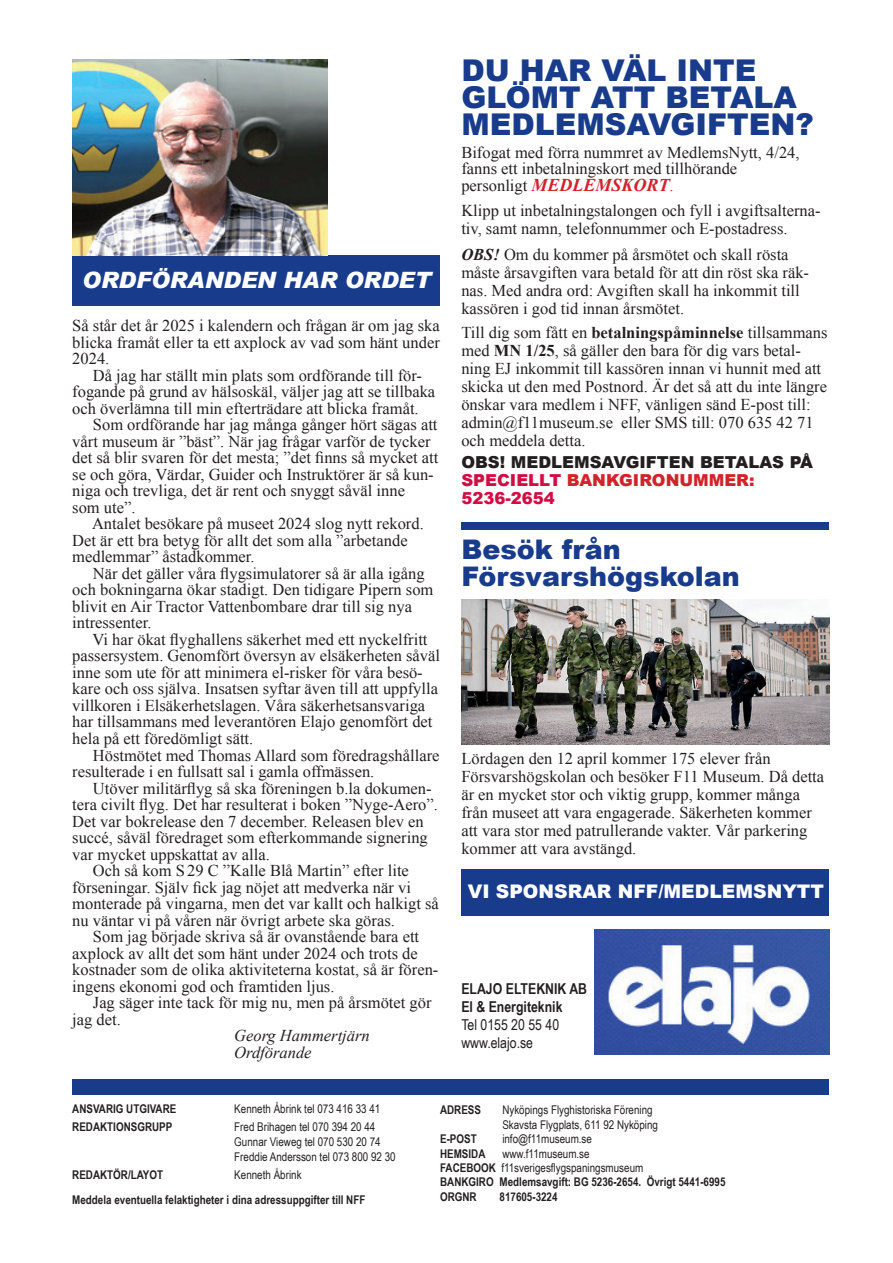
<style>
.page{position:relative;width:893px;height:1263px;background:#fff}
.page>*{position:absolute;margin:0;border:0;box-sizing:border-box;transform-origin:0 0}
.t1{font:900 30px/27px "Arial";color:#183b8c}
.t2{font:900 27px/27px "Arial";color:#183b8c}
.t3{font:italic 900 22.5px "Arial";color:#fff}
.t4{font:900 18.75px "Arial";color:#fff}
.t5{font:italic 700 18px "Times New Roman";color:#d1232a}
.t6{font:16.5px/16.5px "Times New Roman";color:#231f20}
.t7{font:900 16.5px/18px "Arial";color:#231f20}
.t8{font:italic 16.5px/16.5px "Times New Roman";color:#231f20}
.t9{font:700 15px "Arial Narrow";color:#231f20}
.t10{font:15px/18px "Arial Narrow";color:#231f20}
.t11{font:12px/15px "Arial Narrow";color:#231f20}
.t12{font:700 12px "Arial Narrow";color:#231f20}
.s1{font-weight:400;font-style:normal;font-size:16.5px;color:#231f20}
.s2{font-weight:400;font-style:normal;font-size:16.5px}
.s3{font-weight:700;font-style:italic}
.s4{font-weight:700}
.s5{color:#d20d44}
.s6{color:#d1232a}
</style>
<div class="page">
<div style="left:72px;top:1079px;width:757px;height:15px;background:#183b8c"></div>
<div style="left:461px;top:869px;width:368px;height:46px;background:#183b8c"></div>
<div style="left:72px;top:255px;width:368px;height:50px;background:#183b8c"></div>
<img style="left:72px;top:60px;width:255px;height:195px">
<img style="left:594px;top:929px;width:235px;height:125px">
<div style="left:461px;top:522px;width:368px;height:7px;background:#183b8c"></div>
<img style="left:461px;top:600px;width:368px;height:144px">
<h3 class="t3" style="left:82px;top:266px;width:38px">ORDFÖRANDEN</h3>
<h3 class="t3" style="left:284px;top:266px;width:19px">HAR</h3>
<h3 class="t3" style="left:345px;top:266px;width:19px">ORDET</h3>
<p class="t6" style="left:72px;top:317px;width:369px;text-align:justify">Så står det år 2025 i kalendern och frågan är om jag ska blicka framåt eller ta ett axplock av vad som hänt under 2024.</p>
<p class="t6" style="left:72px;top:367px;width:364px;text-indent:21px">Då jag har ställt min plats som ordförande till för&shy;fogande på grund av hälsoskäl, väljer jag att se tillbaka och överlämna till min efterträdare att blicka framåt.</p>
<p class="t6" style="left:72px;top:416px;width:368px;text-indent:21px">Som ordförande har jag många gånger hört sägas att vårt museum är ”bäst”. När jag frågar varför de tycker det så blir svaren för det mesta; ”det finns så mycket att se och göra, Värdar, Guider och Instruktörer är så kun&shy;niga och trevliga, det är rent och snyggt såväl inne<br>som ute”.</p>
<p class="t6" style="left:72px;top:515px;width:353px;text-indent:20px">Antalet besökare på museet 2024 slog nytt rekord.<br>Det är ett bra betyg för allt det som alla ”arbetande medlemmar” åstadkommer.</p>
<p class="t6" style="left:72px;top:565px;width:363px;text-indent:21px">När det gäller våra flygsimulatorer så är alla igång och bokningarna ökar stadigt. Den tidigare Pipern som blivit en Air Tractor Vattenbombare drar till sig nya intressenter.</p>
<p class="t6" style="left:72px;top:631px;width:369px;text-indent:20px">Vi har ökat flyghallens säkerhet med ett nyckelfritt passersystem. Genomfört översyn av elsäkerheten såväl inne som ute för att minimera el-risker för våra besö&shy;kare och oss själva. Insatsen syftar även till att uppfylla villkoren i Elsäkerhetslagen. Våra säkerhetsansvariga har tillsammans med leverantören Elajo genomfört det hela på ett föredömligt sätt.</p>
<p class="t6" style="left:72px;top:746px;width:369px;text-indent:21px">Höstmötet med Thomas Allard som föredragshållare resulterade i en fullsatt sal i gamla offmässen.</p>
<p class="t6" style="left:93px;top:779px;width:340px">Utöver militärflyg så ska föreningen b.la dokumen-</p>
<p class="t6" style="left:72px;top:796px;width:367px">tera civilt flyg. Det har resulterat i boken ”Nyge-Aero”.</p>
<p class="t6" style="left:72px;top:812px;width:353px">Det var bokrelease den 7 december. Releasen blev en</p>
<p class="t6" style="left:72px;top:829px;width:357px">succé, såväl föredraget som efterkommande signering</p>
<p class="t6" style="left:72px;top:845px;width:199px">var mycket uppskattat av alla.</p>
<p class="t6" style="left:93px;top:862px;width:317px">Och så kom S29 C ”Kalle Blå Martin” efter lite</p>
<p class="t6" style="left:72px;top:878px;width:340px">förseningar. Själv fick jag nöjet att medverka när vi</p>
<p class="t6" style="left:72px;top:895px;width:368px">monterade på vingarna, men det var kallt och halkigt så</p>
<p class="t6" style="left:72px;top:911px;width:324px">nu väntar vi på våren när övrigt arbete ska göras.</p>
<p class="t6" style="left:93px;top:928px;width:328px">Som jag började skriva så är ovanstående bara ett</p>
<p class="t6" style="left:72px;top:944px;width:347px">axplock av allt det som hänt under 2024 och trots de</p>
<p class="t6" style="left:72px;top:961px;width:368px">kostnader som de olika aktiviteterna kostat, så är fören-</p>
<p class="t6" style="left:72px;top:977px;width:264px">ingens ekonomi god och framtiden ljus.</p>
<p class="t6" style="left:93px;top:994px;width:340px">Jag säger inte tack för mig nu, men på årsmötet gör</p>
<p class="t6" style="left:72px;top:1010px;width:50px">jag det.</p>
<p class="t8" style="left:234px;top:1027px;width:137px">Georg Hammertjärn<br>Ordförande</p>
<h1 class="t1" style="left:461px;top:56px;width:354px">DU HAR VÄL INTE<br>GLÖMT ATT BETALA<br>MEDLEMSAVGIFTEN?</h1>
<p class="t6" style="left:461px;top:144px;width:340px">Bifogat med förra nummret av MedlemsNytt, 4/24, fanns ett inbetalningskort med tillhörande</p>
<p class="t5" style="left:461px;top:172px;width:214px"><span class="s1">personligt</span> MEDLEMSKORT<span class="s2">.</span></p>
<p class="t6" style="left:461px;top:201px;width:361px;line-height:18px">Klipp ut inbetalningstalongen och fyll i avgiftsalterna&shy;tiv, samt namn, telefonnummer och E-postadress.</p>
<p class="t6" style="left:461px;top:245px;width:349px;line-height:18px"><span class="s3">OBS!</span> Om du kommer på årsmötet och skall rösta måste årsavgiften vara betald för att din röst ska räk&shy;nas. Med andra ord: Avgiften skall ha inkommit till kassören i god tid innan årsmötet.</p>
<p class="t6" style="left:461px;top:323px;width:368px;line-height:18px">Till dig som fått en <span class="s4">betalningspåminnelse</span> tillsammans med <span class="s4">MN 1/25</span>, så gäller den bara för dig vars betal&shy;ning EJ inkommit till kassören innan vi hunnit med att skicka ut den med Postnord. Är det så att du inte längre önskar vara medlem i NFF, vänligen sänd E-post till: admin@f11museum.se eller SMS till: 070 635 42 71 och meddela detta.</p>
<p class="t7" style="left:461px;top:453px;width:353px">OBS! MEDLEMSAVGIFTEN BETALAS PÅ<br><span class="s5">SPECIELLT</span> <span class="s6">BANKGIRONUMMER:<br></span><span class="s5">5236-2654</span></p>
<h2 class="t2" style="left:461px;top:535px;width:280px">Besök från<br>Försvarshögskolan</h2>
<p class="t6" style="left:461px;top:749px;width:364px;line-height:18px">Lördagen den 12 april kommer 175 elever från Försvarshögskolan och besöker F11 Museum. Då detta är en mycket stor och viktig grupp, kommer många från museet att vara engagerade. Säkerheten kommer att vara stor med patrullerande vakter. Vår parkering kommer att vara avstängd.</p>
<p class="t4" style="left:468px;top:878px;width:358px">VI SPONSRAR NFF/MEDLEMSNYTT</p>
<p class="t9" style="left:461px;top:978px;width:53px">ELAJOELTEKNIK</p>
<p class="t9" style="left:569px;top:978px;width:19px">AB</p>
<p class="t9" style="left:461px;top:996px;width:103px">El &amp; Energiteknik</p>
<p class="t10" style="left:461px;top:1015px;width:99px">Tel 0155 20 55 40 www.elajo.se</p>
<p class="t12" style="left:72px;top:1100px;width:90px">ANSVARI G UTGIVARE</p>
<p class="t11" style="left:234px;top:1101px;width:148px">Kenneth Åbrink tel 073 416 33 41</p>
<p class="t12" style="left:72px;top:1118px;width:8px">REDAKTIONS</p>
<p class="t12" style="left:137px;top:1118px;width:36px">GRUPP</p>
<p class="t11" style="left:234px;top:1119px;width:163px">Fred Brihagen tel 070 394 20 44<br>Gunnar Vieweg tel 070 530 20 74<br>Freddie Andersson tel 073 800 92 30</p>
<p class="t12" style="left:72px;top:1166px;width:8px">REDAKTÖR</p>
<p class="t12" style="left:128px;top:1166px;width:31px">/LAYOT</p>
<p class="t11" style="left:234px;top:1167px;width:69px">Kenneth Åbrink</p>
<p class="t12" style="left:72px;top:1190px;width:295px">Meddela eventuella felaktigheter i dina adressuppgifter till NFF</p>
<p class="t12" style="left:440px;top:1101px;width:8px">ADRESS</p>
<p class="t11" style="left:502px;top:1102px;width:157px;line-height:14.4px">Nyköpings Flyghistoriska Förening<br>Skavsta Flygplats, 611 92 Nyköping</p>
<p class="t12" style="left:440px;top:1130px;width:24px">E-POST</p>
<p class="t11" style="left:502px;top:1131px;width:91px">info@f11museum.se</p>
<p class="t12" style="left:440px;top:1144px;width:8px">HEMSIDA</p>
<p class="t11" style="left:502px;top:1145px;width:89px">www.f11museum.se</p>
<p class="t12" style="left:440px;top:1159px;width:42px">FACEBOOK</p>
<p class="t11" style="left:501px;top:1160px;width:144px">f11sverigesflygspaningsmuseum</p>
<p class="t12" style="left:440px;top:1173px;width:42px">BANKGIRO</p>
<p class="t12" style="left:500px;top:1173px;width:227px">Medlemsavgift: BG 5236-2654. Övrigt 5441-6995</p>
<p class="t12" style="left:440px;top:1187px;width:28px">ORGNR</p>
<p class="t12" style="left:500px;top:1187px;width:59px">817605-3224</p>
</div>
